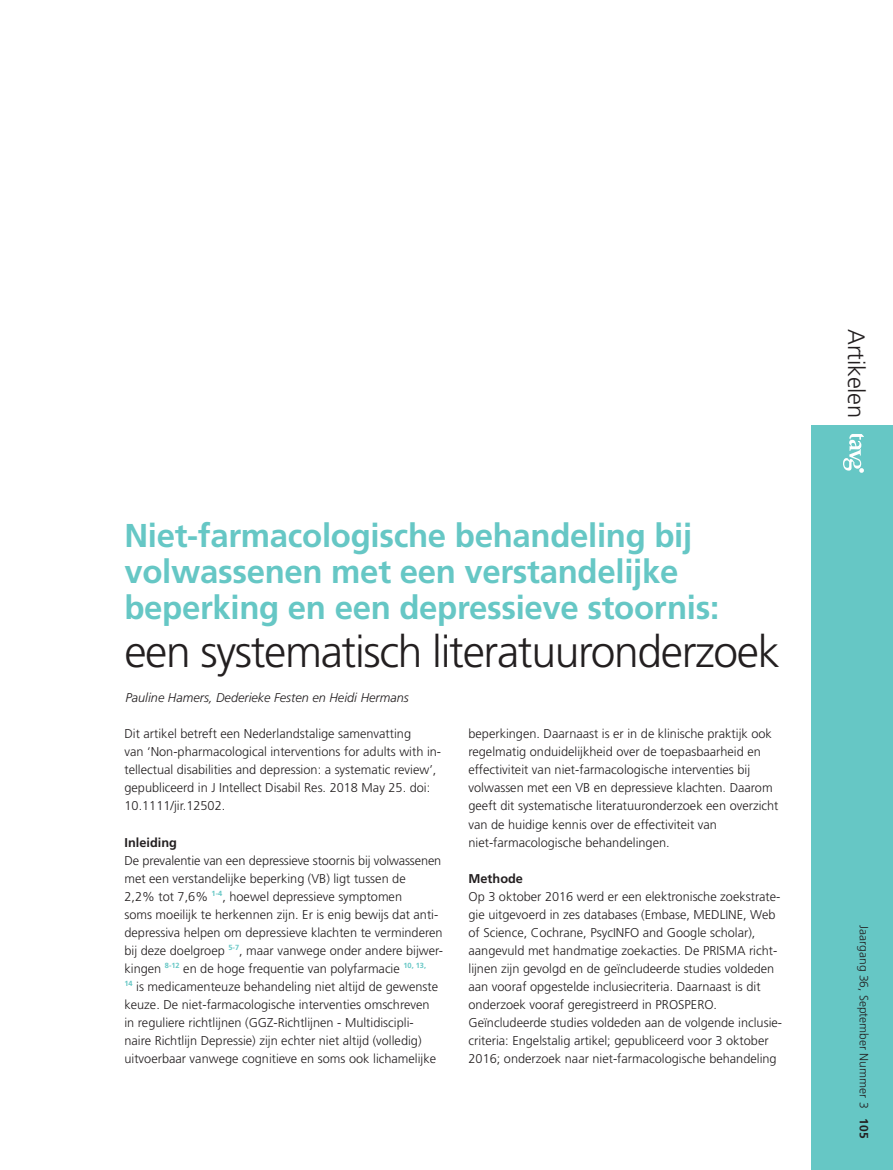
<style>
.page{position:relative;width:893px;height:1170px;background:#fff}
.page>*{position:absolute;margin:0;border:0;box-sizing:border-box;transform-origin:0 0}
._2_zwart{font:300 44.4px "Frutiger LT Std";letter-spacing:-.03em;color:#231f20}
._1_groen{font:700 33px "Frutiger LT Std";letter-spacing:-.01em;color:#66c7c5}
.t1{font:300 23.7px "Frutiger LT Std";letter-spacing:-.01em;color:#231f20}
.platte_tekst{font:300 12.75px/18px "Frutiger LT Std";color:#231f20}
.platte_tekst-2{font:italic 300 12.75px "Frutiger LT Std";color:#231f20}
.tussenkop{font:700 12.75px "Frutiger LT Std";color:#231f20}
.t2{font:300 12px "Frutiger LT Std";color:#231f20}
.s1{font-weight:700}
</style>
<div class="page">
<div style="left:811px;top:425px;width:82px;height:744px;background:#66c7c5"></div>
<svg style="left:843px;top:434px;width:21px;height:39px"></svg>
<p class="_1_groen" style="left:124px;top:516px;width:569px">Niet-farmacologische behandeling bij</p>
<p class="_1_groen" style="left:124px;top:552px;width:555px">volwassenen met een verstandelijke</p>
<p class="_1_groen" style="left:124px;top:588px;width:596px">beperking en een depressieve stoornis:</p>
<p class="_2_zwart" style="left:124px;top:626px;width:657px">een systematisch literatuuronderzoek</p>
<p class="platte_tekst-2" style="left:125px;top:690px;width:285px">Pauline Hamers, Dederieke Festen en Heidi Hermans</p>
<p class="platte_tekst" style="left:124px;top:725px;width:318px">Dit artikel betreft een Nederlandstalige samenvatting<br>van ‘Non-pharmacological interventions for adults with in&shy;tellectual disabilities and depression: a systematic review’, gepubliceerd in J Intellect Disabil Res. 2018 May 25. doi:<br>10.1111/jir.12502.</p>
<p class="tussenkop" style="left:124px;top:834px;width:54px">Inleiding</p>
<p class="platte_tekst" style="left:124px;top:851px;width:320px">De prevalentie van een depressieve stoornis bij volwassenen met een verstandelijke beperking (VB) ligt tussen de<br>2,2% tot 7,6% <sup>1-4</sup>, hoewel depressieve symptomen<br>soms moeilijk te herkennen zijn. Er is enig bewijs dat anti&shy;depressiva helpen om depressieve klachten te verminderen bij deze doelgroep <sup>5-7</sup>, maar vanwege onder andere bijwer&shy;kingen <sup>8-12</sup> en de hoge frequentie van polyfarmacie <sup>10,</sup> <sup>13,<br>14</sup> is medicamenteuze behandeling niet altijd de gewenste keuze. De niet-farmacologische interventies omschreven<br>in reguliere richtlijnen (GGZ-Richtlijnen - Multidiscipli&shy;naire Richtlijn Depressie) zijn echter niet altijd (volledig) uitvoerbaar vanwege cognitieve en soms ook lichamelijke</p>
<p class="platte_tekst" style="left:468px;top:725px;width:312px">beperkingen. Daarnaast is er in de klinische praktijk ook regelmatig onduidelijkheid over de toepasbaarheid en effectiviteit van niet-farmacologische interventies bij volwassen met een VB en depressieve klachten. Daarom geeft dit systematische literatuuronderzoek een overzicht van de huidige kennis over de effectiviteit van niet-farmacologische behandelingen.</p>
<p class="tussenkop" style="left:468px;top:870px;width:56px">Methode</p>
<p class="platte_tekst" style="left:468px;top:887px;width:313px">Op 3 oktober 2016 werd er een elektronische zoekstrate&shy;gie uitgevoerd in zes databases (Embase, MEDLINE, Web of Science, Cochrane, PsycINFO and Google scholar), aangevuld met handmatige zoekacties. De PRISMA richt&shy;lijnen zijn gevolgd en de geïncludeerde studies voldeden aan vooraf opgestelde inclusiecriteria. Daarnaast is dit onderzoek vooraf geregistreerd in PROSPERO.</p>
<p class="platte_tekst" style="left:468px;top:1013px;width:315px">Geïncludeerde studies voldeden aan de volgende inclusie&shy;criteria: Engelstalig artikel; gepubliceerd voor 3 oktober<br>2016; onderzoek naar niet-farmacologische behandeling</p>
<p class="t1" style="left:870px;top:329px;width:91px;rotate:90deg">Artikelen</p>
<p class="t2" style="left:871px;top:925px;width:214px;rotate:90deg">Jaargang 36, September Nummer 3 <span class="s1">105</span></p>
</div>
